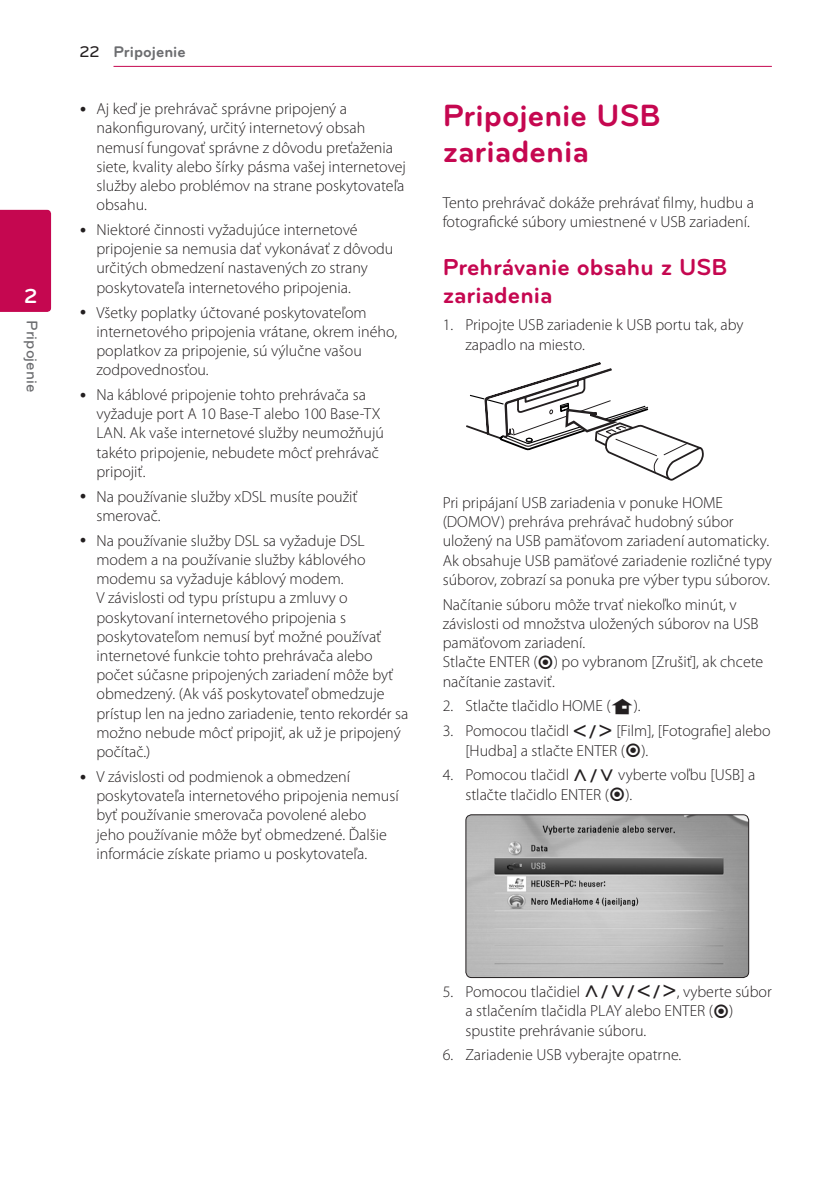
<style>
.page{position:relative;width:840px;height:1191px;background:#fff}
.page>*{position:absolute;margin:0;border:0;box-sizing:border-box;transform-origin:0 0}
.Title_1{font:700 32px/36px "Bryant LG";color:#c50750}
.Title_2{font:700 24px/28px "Bryant LG";color:#c50750}
.t1{font:700 21px "Bryant LG";color:#fff}
.Content_text_Bullet{font:300 16px/19.2px "Myriad Pro";color:#231f20}
.Content_text_Light{font:300 16px/19.2px "Myriad Pro";color:#231f20}
.Content_text_Num{font:300 16px/19.2px "Myriad Pro";color:#231f20}
.t2{font:700 16px "Bryant LG";color:#6c6d70}
.t3{font:500 16px "Bryant LG";color:#6c6d70}
.s1{font-weight:500;color:#231f20}
.s2{font-family:"UPSYS Common";font-weight:400}
</style>
<div class="page">
<hr style="left:113px;top:66px;width:658px;height:1px;background:#c50750">
<div style="left:0;top:210px;width:51px;height:102px;background:#c50750"></div>
<svg style="left:466px;top:362px;width:236px;height:119px"></svg>
<img style="left:467px;top:814px;width:281px;height:163px">
<div style="left:465px;top:814px;width:283px;height:164px;border:1px solid #231f20;border-radius:6px"></div>
<img style="left:488px;top:820px;width:239px;height:91px">
<h3 class="t1" style="left:24px;top:283px;width:15px">2</h3>
<p class="t3" style="left:42px;top:320px;width:73px;rotate:90deg">Pripojenie</p>
<p class="t2" style="left:79px;top:42px;width:108px"><span class="s1">22</span> Pripojenie</p>
<p class="Content_text_Bullet" style="left:96px;top:99px;width:311px">Aj keď je prehrávač správne pripojený a nakonfigurovaný, určitý internetový obsah nemusí fungovať správne z dôvodu preťaženia siete, kvality alebo šírky pásma vašej internetovej služby alebo problémov na strane poskytovateľa obsahu.</p>
<p class="Content_text_Bullet" style="left:96px;top:220px;width:298px">Niektoré činnosti vyžadujúce internetové pripojenie sa nemusia dať vykonávať z dôvodu určitých obmedzení nastavených zo strany poskytovateľa internetového pripojenia.</p>
<p class="Content_text_Bullet" style="left:96px;top:302px;width:302px">Všetky poplatky účtované poskytovateľom internetového pripojenia vrátane, okrem iného, poplatkov za pripojenie, sú výlučne vašou zodpovednosťou.</p>
<p class="Content_text_Bullet" style="left:96px;top:385px;width:289px">Na káblové pripojenie tohto prehrávača sa vyžaduje port A 10 Base-T alebo 100 Base-TX LAN. Ak vaše internetové služby neumožňujú takéto pripojenie, nebudete môcť prehrávač pripojiť.</p>
<p class="Content_text_Bullet" style="left:96px;top:486px;width:262px">Na používanie služby xDSL musíte použiť smerovač.</p>
<p class="Content_text_Bullet" style="left:96px;top:531px;width:313px">Na používanie služby DSL sa vyžaduje DSL modem a na používanie služby káblového modemu sa vyžaduje káblový modem.<br>V závislosti od typu prístupu a zmluvy o poskytovaní internetového pripojenia s poskytovateľom nemusí byť možné používať internetové funkcie tohto prehrávača alebo počet súčasne pripojených zariadení môže byť obmedzený. (Ak váš poskytovateľ obmedzuje prístup len na jedno zariadenie, tento rekordér sa možno nebude môcť pripojiť, ak už je pripojený počítač.)</p>
<p class="Content_text_Bullet" style="left:96px;top:767px;width:303px">V závislosti od podmienok a obmedzení poskytovateľa internetového pripojenia nemusí byť používanie smerovača povolené alebo<br>jeho používanie môže byť obmedzené. Ďalšie informácie získate priamo u poskytovateľa.</p>
<p class="Title_1" style="left:442px;top:97px;width:219px">Pripojenie USB zariadenia</p>
<p class="Content_text_Light" style="left:442px;top:192px;width:313px">Tento prehrávač dokáže prehrávať filmy, hudbu a fotografické súbory umiestnené v USB zariadení.</p>
<p class="Title_2" style="left:442px;top:253px;width:286px">Prehrávanie obsahu z USB zariadenia</p>
<p class="Content_text_Num" style="left:465px;top:315px;width:279px;text-indent:-23px">1. Pripojte USB zariadenie k USB portu tak, aby zapadlo na miesto.</p>
<p class="Content_text_Light" style="left:442px;top:493px;width:330px">Pri pripájaní USB zariadenia v ponuke HOME (DOMOV) prehráva prehrávač hudobný súbor uložený na USB pamäťovom zariadení automaticky.<br>Ak obsahuje USB pamäťové zariadenie rozličné typy súborov, zobrazí sa ponuka pre výber typu súborov.</p>
<p class="Content_text_Light" style="left:442px;top:594px;width:322px">Načítanie súboru môže trvať niekoľko minút, v závislosti od množstva uložených súborov na USB pamäťovom zariadení.<br>Stlačte ENTER (<span class="s2">b</span>) po vybranom [Zrušiť], ak chcete načítanie zastaviť.</p>
<p class="Content_text_Num" style="left:442px;top:696px;width:199px">2. Stlačte tlačidlo HOME (<span class="s2">n</span>).</p>
<p class="Content_text_Num" style="left:465px;top:721px;width:306px;text-indent:-23px">3. Pomocou tlačidl <span class="s2">A/D</span> [Film], [Fotografie] alebo [Hudba] a stlačte ENTER (<span class="s2">b</span>).</p>
<p class="Content_text_Num" style="left:465px;top:765px;width:291px;text-indent:-23px">4. Pomocou tlačidl <span class="s2">W/S</span> vyberte voľbu [USB] a stlačte tlačidlo ENTER (<span class="s2">b</span>).</p>
<p class="Content_text_Num" style="left:465px;top:982px;width:308px;text-indent:-23px">5. Pomocou tlačidiel <span class="s2">W/S/A/D</span>, vyberte súbor a stlačením tlačidla PLAY alebo ENTER (<span class="s2">b</span>) spustite prehrávanie súboru.</p>
<p class="Content_text_Num" style="left:442px;top:1045px;width:240px">6. Zariadenie USB vyberajte opatrne.</p>
</div>
